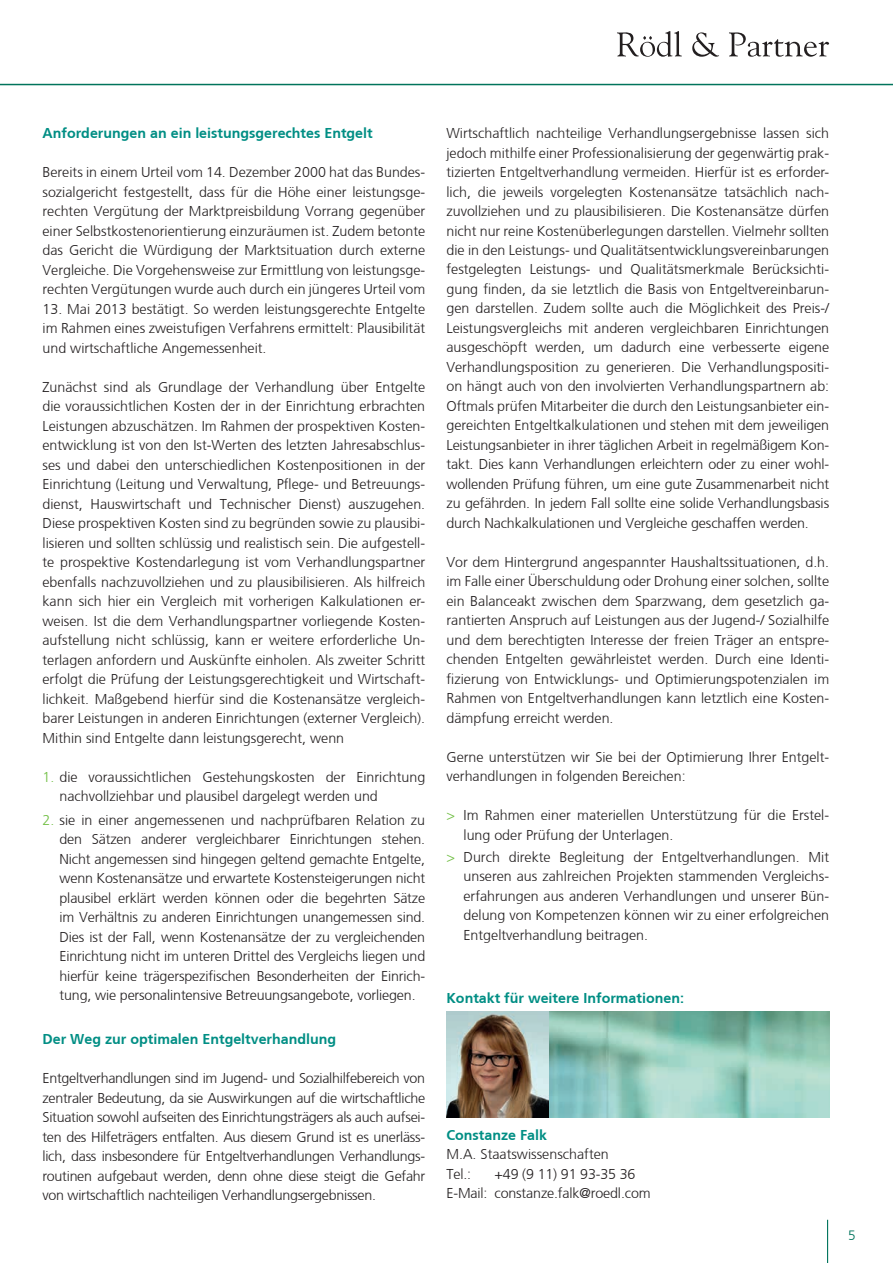
<style>
.page{position:relative;width:893px;height:1263px;background:#fff}
.page>*{position:absolute;margin:0;border:0;box-sizing:border-box;transform-origin:0 0}
.t1{font:300 14.25px/19.5px "Frutiger CE";color:#231f20;text-align:justify}
.t2{font:700 14.25px "Frutiger CE";color:#008e84}
.t3{font:300 13.5px "Frutiger CE";color:#01745c}
.s1{color:#71bf44}
</style>
<div class="page">
<hr style="left:827px;top:1220px;width:1px;height:43px;background:#01745c">
<hr style="left:0;top:84px;width:893px;height:1px;background:#01745c">
<svg style="left:617px;top:31px;width:65px;height:26px"></svg>
<svg style="left:692px;top:32px;width:27px;height:25px"></svg>
<svg style="left:729px;top:32px;width:100px;height:25px"></svg>
<img style="left:549px;top:1011px;width:280px;height:106px">
<img style="left:446px;top:1011px;width:103px;height:106px">
<p class="t2" style="left:43px;top:125px;width:332px">Anforderungen an ein leistungsgerechtes Entgelt</p>
<p class="t1" style="left:43px;top:162px;width:384px">Bereits in einem Urteil vom 14. Dezember 2000 hat das Bundes&shy;sozialgericht festgestellt, dass für die Höhe einer leistungsge&shy;rechten Vergütung der Marktpreisbildung Vorrang gegenüber einer Selbstkostenorientierung einzuräumen ist. Zudem betonte das Gericht die Würdigung der Marktsituation durch externe Vergleiche. Die Vorgehensweise zur Ermittlung von leistungsge&shy;rechten Vergütungen wurde auch durch ein jüngeres Urteil vom</p>
<p class="t1" style="left:43px;top:299px;width:384px">13. Mai 2013 bestätigt. So werden leistungsgerechte Entgelte im Rahmen eines zweistufigen Verfahrens ermittelt: Plausibilität und wirtschaftliche Angemessenheit.</p>
<p class="t1" style="left:43px;top:377px;width:384px">Zunächst sind als Grundlage der Verhandlung über Entgelte die voraussichtlichen Kosten der in der Einrichtung erbrachten Leistungen abzuschätzen. Im Rahmen der prospektiven Kosten&shy;entwicklung ist von den Ist-Werten des letzten Jahresabschlus&shy;ses und dabei den unterschiedlichen Kostenpositionen in der Einrichtung (Leitung und Verwaltung, Pflege- und Betreuungs&shy;dienst, Hauswirtschaft und Technischer Dienst) auszugehen.<br>Diese prospektiven Kosten sind zu begründen sowie zu plausibi&shy;lisieren und sollten schlüssig und realistisch sein. Die aufgestell&shy;te prospektive Kostendarlegung ist vom Verhandlungspartner ebenfalls nachzuvollziehen und zu plausibilisieren. Als hilfreich kann sich hier ein Vergleich mit vorherigen Kalkulationen er&shy;weisen. Ist die dem Verhandlungspartner vorliegende Kosten&shy;aufstellung nicht schlüssig, kann er weitere erforderliche Un&shy;terlagen anfordern und Auskünfte einholen. Als zweiter Schritt erfolgt die Prüfung der Leistungsgerechtigkeit und Wirtschaft&shy;lichkeit. Maßgebend hierfür sind die Kostenansätze vergleich&shy;barer Leistungen in anderen Einrichtungen (externer Vergleich).<br>Mithin sind Entgelte dann leistungsgerecht, wenn</p>
<p class="t1" style="left:60px;top:767px;width:367px;text-indent:-17px"><span class="s1">1.</span> die voraussichtlichen Gestehungskosten der Einrichtung nachvollziehbar und plausibel dargelegt werden und</p>
<p class="t1" style="left:60px;top:810px;width:367px;text-indent:-17px"><span class="s1">2.</span> sie in einer angemessenen und nachprüfbaren Relation zu den Sätzen anderer vergleichbarer Einrichtungen stehen.<br>Nicht angemessen sind hingegen geltend gemachte Entgelte, wenn Kostenansätze und erwartete Kostensteigerungen nicht plausibel erklärt werden können oder die begehrten Sätze im Verhältnis zu anderen Einrichtungen unangemessen sind.<br>Dies ist der Fall, wenn Kostenansätze der zu vergleichenden Einrichtung nicht im unteren Drittel des Vergleichs liegen und hierfür keine trägerspezifischen Besonderheiten der Einrich&shy;tung, wie personalintensive Betreuungsangebote, vorliegen.</p>
<p class="t2" style="left:43px;top:1031px;width:295px">Der Weg zur optimalen Entgeltverhandlung</p>
<p class="t1" style="left:43px;top:1068px;width:384px">Entgeltverhandlungen sind im Jugend- und Sozialhilfebereich von zentraler Bedeutung, da sie Auswirkungen auf die wirtschaftliche Situation sowohl aufseiten des Einrichtungsträgers als auch aufsei&shy;ten des Hilfeträgers entfalten. Aus diesem Grund ist es unerläss&shy;lich, dass insbesondere für Entgeltverhandlungen Verhandlungs&shy;routinen aufgebaut werden, denn ohne diese steigt die Gefahr von wirtschaftlich nachteiligen Verhandlungsergebnissen.</p>
<p class="t1" style="left:446px;top:123px;width:384px">Wirtschaftlich nachteilige Verhandlungsergebnisse lassen sich jedoch mithilfe einer Professionalisierung der gegenwärtig prak&shy;tizierten Entgeltverhandlung vermeiden. Hierfür ist es erforder&shy;lich, die jeweils vorgelegten Kostenansätze tatsächlich nach&shy;zuvollziehen und zu plausibilisieren. Die Kostenansätze dürfen nicht nur reine Kostenüberlegungen darstellen. Vielmehr sollten die in den Leistungs- und Qualitätsentwicklungsvereinbarungen festgelegten Leistungs- und Qualitätsmerkmale Berücksichti&shy;gung finden, da sie letztlich die Basis von Entgeltvereinbarun&shy;gen darstellen. Zudem sollte auch die Möglichkeit des Preis-/ Leistungsvergleichs mit anderen vergleichbaren Einrichtungen ausgeschöpft werden, um dadurch eine verbesserte eigene Verhandlungsposition zu generieren. Die Verhandlungspositi&shy;on hängt auch von den involvierten Verhandlungspartnern ab:<br>Oftmals prüfen Mitarbeiter die durch den Leistungsanbieter ein&shy;gereichten Entgeltkalkulationen und stehen mit dem jeweiligen Leistungsanbieter in ihrer täglichen Arbeit in regelmäßigem Kon&shy;takt. Dies kann Verhandlungen erleichtern oder zu einer wohl&shy;wollenden Prüfung führen, um eine gute Zusammenarbeit nicht zu gefährden. In jedem Fall sollte eine solide Verhandlungsbasis durch Nachkalkulationen und Vergleiche geschaffen werden.</p>
<p class="t1" style="left:446px;top:552px;width:384px">Vor dem Hintergrund angespannter Haushaltssituationen, d.h. im Falle einer Überschuldung oder Drohung einer solchen, sollte ein Balanceakt zwischen dem Sparzwang, dem gesetzlich ga&shy;rantierten Anspruch auf Leistungen aus der Jugend-/ Sozialhilfe und dem berechtigten Interesse der freien Träger an entspre&shy;chenden Entgelten gewährleistet werden. Durch eine Identi&shy;fizierung von Entwicklungs- und Optimierungspotenzialen im Rahmen von Entgeltverhandlungen kann letztlich eine Kosten&shy;dämpfung erreicht werden.</p>
<p class="t1" style="left:446px;top:747px;width:384px">Gerne unterstützen wir Sie bei der Optimierung Ihrer Entgelt&shy;verhandlungen in folgenden Bereichen:</p>
<p class="t1" style="left:463px;top:805px;width:367px;text-indent:-17px"><span class="s1">&gt;</span> Im Rahmen einer materiellen Unterstützung für die Erstel&shy;lung oder Prüfung der Unterlagen.</p>
<p class="t1" style="left:463px;top:847px;width:367px;text-indent:-17px"><span class="s1">&gt;</span> Durch direkte Begleitung der Entgeltverhandlungen. Mit unseren aus zahlreichen Projekten stammenden Vergleichs&shy;erfahrungen aus anderen Verhandlungen und unserer Bün&shy;delung von Kompetenzen können wir zu einer erfolgreichen Entgeltverhandlung beitragen.</p>
<p class="t2" style="left:446px;top:990px;width:239px">Kontakt für weitere Informationen:</p>
<p class="t2" style="left:446px;top:1126px;width:102px">Constanze Falk</p>
<p class="t1" style="left:446px;top:1144px;width:164px">M.A. Staatswissenschaften<br>Tel.:</p>
<p class="t1" style="left:446px;top:1164px;width:206px;text-indent:48px">+49 (9 11) 91 93-35 36<br>E-Mail: constanze.falk@roedl.com</p>
<p class="t3" style="left:848px;top:1227px;width:9px">5</p>
</div>
